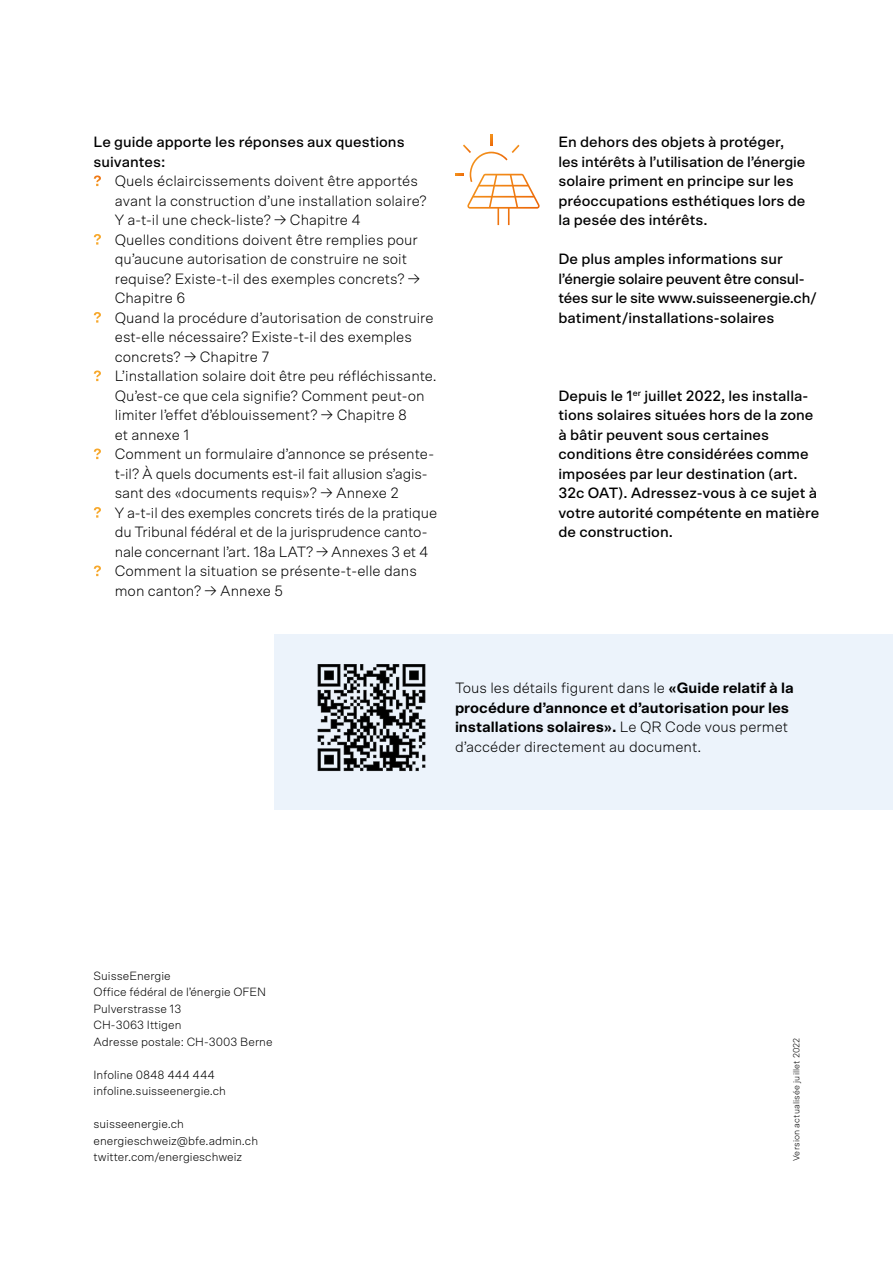
<style>
.page{position:relative;width:893px;height:1263px;background:#fff}
.page>*{position:absolute;margin:0;border:0;box-sizing:border-box;transform-origin:0 0}
.t1{font:300 15px "Scto Grotesk A";color:#000}
.t2{font:500 15px/19.5px "Scto Grotesk A";color:#000}
.t3{font:700 15px/19.5px "Scto Grotesk A";color:#000}
.t4{font:500 15px/19.5px "Scto Grotesk A";letter-spacing:-.02em;color:#000}
.t5{font:300 12px/16.5px "Scto Grotesk A";color:#000}
.t6{font:300 9px "Scto Grotesk A";letter-spacing:.02em;color:#000}
.s1{font-weight:700;color:#fff}
.s2{font-weight:300}
</style>
<div class="page">
<div style="left:274px;top:635px;width:619px;height:175px;background:#ecf3fb"></div>
<img style="left:317px;top:664px;width:108px;height:107px">
<svg style="left:455px;top:135px;width:85px;height:90px"></svg>
<p class="t2" style="left:94px;top:132px;width:313px">Le guide apporte les réponses aux questions</p>
<p class="t2" style="left:94px;top:151px;width:73px">suivantes:</p>
<p class="t1" style="left:94px;top:172px;width:326px"><span class="s1">?</span> Quels éclaircissements doivent être apportés</p>
<p class="t1" style="left:115px;top:192px;width:313px">avant la construction d’une installation solaire?</p>
<p class="t1" style="left:115px;top:211px;width:248px">Y a-t-il une check-liste? → Chapitre 4</p>
<p class="t1" style="left:94px;top:231px;width:326px"><span class="s1">?</span> Quelles conditions doivent être remplies pour</p>
<p class="t1" style="left:115px;top:250px;width:294px">qu’aucune autorisation de construire ne soit</p>
<p class="t1" style="left:115px;top:270px;width:307px">requise? Existe-t-il des exemples concrets? →</p>
<p class="t1" style="left:115px;top:289px;width:72px">Chapitre 6</p>
<p class="t1" style="left:94px;top:309px;width:342px"><span class="s1">?</span> Quand la procédure d’autorisation de construire</p>
<p class="t1" style="left:115px;top:328px;width:299px">est-elle nécessaire? Existe-t-il des exemples</p>
<p class="t1" style="left:115px;top:348px;width:156px">concrets? → Chapitre 7</p>
<p class="t1" style="left:94px;top:367px;width:345px"><span class="s1">?</span> L’installation solaire doit être peu réfléchissante.</p>
<p class="t1" style="left:115px;top:387px;width:311px">Qu’est-ce que cela signifie? Comment peut-on</p>
<p class="t1" style="left:115px;top:406px;width:294px">limiter l’effet d’éblouissement? → Chapitre 8</p>
<p class="t1" style="left:115px;top:426px;width:76px">et annexe 1</p>
<p class="t1" style="left:94px;top:445px;width:342px"><span class="s1">?</span> Comment un formulaire d’annonce se présente-</p>
<p class="t1" style="left:115px;top:465px;width:314px">t-il? À quels documents est-il fait allusion s’agis-</p>
<p class="t1" style="left:115px;top:484px;width:285px">sant des «documents requis»? → Annexe 2</p>
<p class="t1" style="left:94px;top:504px;width:345px"><span class="s1">?</span> Y a-t-il des exemples concrets tirés de la pratique</p>
<p class="t1" style="left:115px;top:523px;width:314px">du Tribunal fédéral et de la jurisprudence canto-</p>
<p class="t1" style="left:115px;top:543px;width:315px">nale concernant l’art. 18a LAT? → Annexes 3 et 4</p>
<p class="t1" style="left:94px;top:562px;width:325px"><span class="s1">?</span> Comment la situation se présente-t-elle dans</p>
<p class="t1" style="left:115px;top:582px;width:170px">mon canton? → Annexe 5</p>
<p class="t2" style="left:558px;top:132px;width:248px">En dehors des objets à protéger, les intérêts à l’utilisation de l’énergie solaire priment en principe sur les préoccupations esthétiques lors de la pesée des intérêts.</p>
<p class="t4" style="left:558px;top:249px;width:260px">De plus amples informations sur l’énergie solaire peuvent être consul&shy;tées sur le site www.suisseenergie.ch/ batiment/installations-solaires</p>
<p class="t2" style="left:558px;top:385px;width:262px">Depuis le 1<sup>er</sup> juillet 2022, les installa&shy;tions solaires situées hors de la zone à bâtir peuvent sous certaines conditions être considérées comme imposées par leur destination (art.<br>32c OAT). Adressez-vous à ce sujet à votre autorité compétente en matière de construction.</p>
<p class="t3" style="left:455px;top:678px;width:340px"><span class="s2">Tous les détails figurent dans le</span> «Guide relatif à la procédure d’annonce et d’autorisation pour les installations solaires». <span class="s2">Le QR Code vous permet d’accéder directement au document.</span></p>
<p class="t5" style="left:94px;top:967px;width:181px">SuisseEnergie<br>Office fédéral de l’énergie OFEN<br>Pulverstrasse 13<br>CH-3063 Ittigen<br>Adresse postale: CH-3003 Berne</p>
<p class="t5" style="left:94px;top:1066px;width:134px">Infoline 0848 444 444 infoline.suisseenergie.ch</p>
<p class="t5" style="left:94px;top:1116px;width:166px">suisseenergie.ch energieschweiz@bfe.admin.ch twitter.com/energieschweiz</p>
<p class="t6" style="left:791px;top:1161px;width:125px;rotate:-90deg">Version actualisée juillet 2022</p>
</div>
